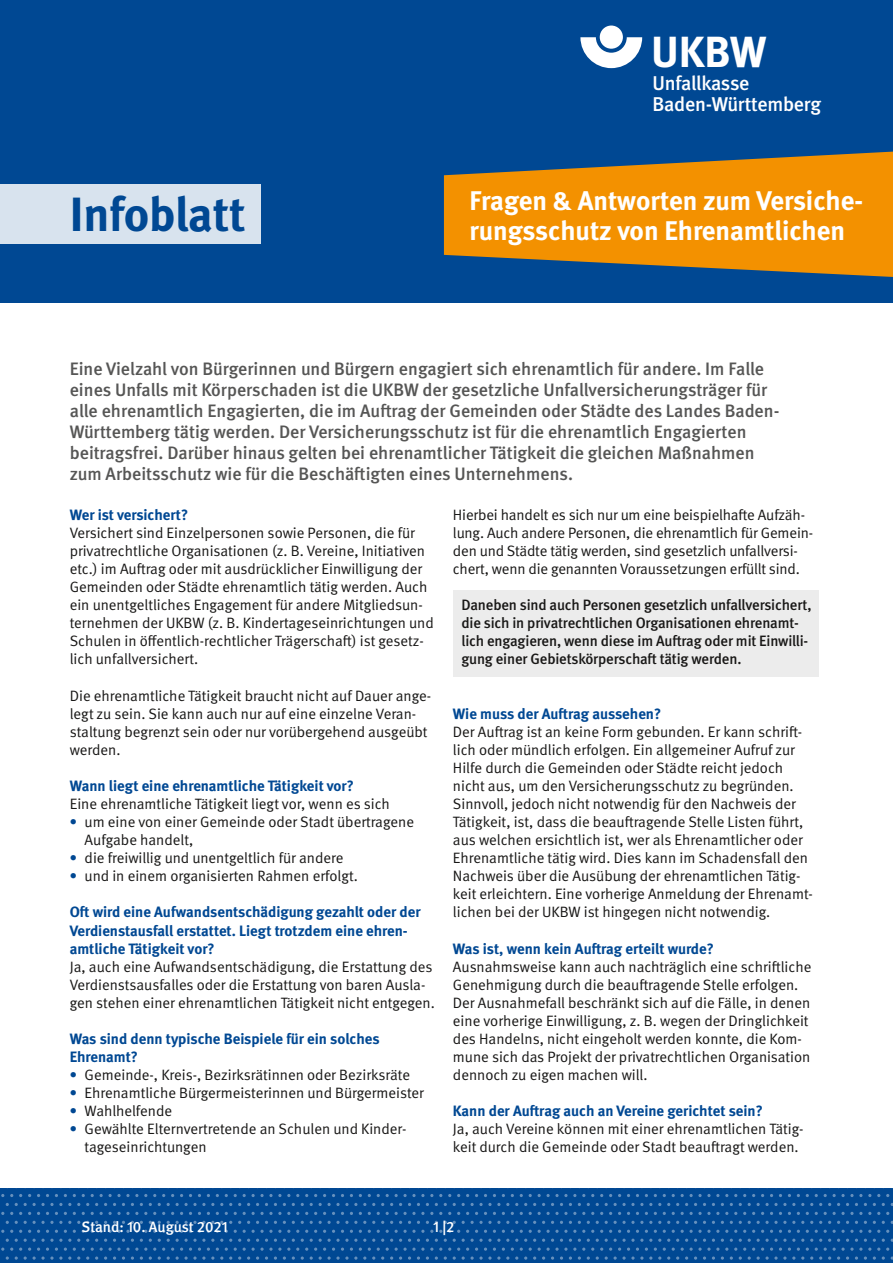
<style>
.page{position:relative;width:893px;height:1263px;background:#fff}
.page>*{position:absolute;margin:0;border:0;box-sizing:border-box;transform-origin:0 0}
._32pt_Überschrift{font:700 48px "DGUV Meta";color:#004893}
.t1{font:700 43.5px "DGUV Meta";color:#fff}
.t2{font:700 27px/30px "DGUV Meta";color:#fff}
.t3{font:500 19.95px "DGUV Meta";letter-spacing:-.015em;color:#fff}
._12pt_Anleser{font:500 18px/21px "DGUV Meta";color:#565655}
.Fließtext_ohne{font:15px/18px "DGUV Meta";color:#181716}
.Fließtext{font:15px/18px "DGUV Meta";letter-spacing:-.005em;color:#181716}
.Zwischenüberschrift{font:700 15px/18px "DGUV Meta";color:#004893}
.Fließtext_bulletpoin{font:15px/18px "DGUV Meta";color:#181716}
.Fließtext_ohne-2{font:500 15px/18px "DGUV Meta";letter-spacing:-.01em;color:#181716}
.Fließtext-2{font:500 15px "DGUV Meta";color:#fff}
.s1{font-weight:700;color:#004893}
</style>
<div class="page">
<div style="left:0;top:1188px;width:893px;height:75px;background:#004893"></div>
<svg style="left:243px;top:1194px;width:38px;height:3px"></svg>
<svg style="left:386px;top:1194px;width:47px;height:3px"></svg>
<svg style="left:538px;top:1194px;width:38px;height:3px"></svg>
<svg style="left:681px;top:1194px;width:38px;height:3px"></svg>
<svg style="left:824px;top:1194px;width:38px;height:3px"></svg>
<svg style="left:243px;top:1212px;width:38px;height:3px"></svg>
<svg style="left:386px;top:1212px;width:47px;height:3px"></svg>
<svg style="left:538px;top:1212px;width:38px;height:3px"></svg>
<svg style="left:681px;top:1212px;width:38px;height:3px"></svg>
<svg style="left:824px;top:1212px;width:38px;height:3px"></svg>
<svg style="left:176px;top:1203px;width:38px;height:3px"></svg>
<svg style="left:319px;top:1203px;width:38px;height:3px"></svg>
<svg style="left:462px;top:1203px;width:38px;height:3px"></svg>
<svg style="left:605px;top:1203px;width:38px;height:3px"></svg>
<svg style="left:748px;top:1203px;width:38px;height:3px"></svg>
<svg style="left:176px;top:1221px;width:38px;height:3px"></svg>
<svg style="left:319px;top:1221px;width:38px;height:3px"></svg>
<svg style="left:462px;top:1221px;width:38px;height:3px"></svg>
<svg style="left:605px;top:1221px;width:38px;height:3px"></svg>
<svg style="left:748px;top:1221px;width:38px;height:3px"></svg>
<svg style="left:171px;top:1230px;width:186px;height:30px"></svg>
<svg style="left:359px;top:1230px;width:173px;height:30px"></svg>
<svg style="left:533px;top:1230px;width:186px;height:30px"></svg>
<svg style="left:721px;top:1230px;width:168px;height:30px"></svg>
<svg style="left:100px;top:1194px;width:38px;height:3px"></svg>
<svg style="left:100px;top:1212px;width:38px;height:3px"></svg>
<svg style="left:33px;top:1203px;width:38px;height:3px"></svg>
<svg style="left:33px;top:1221px;width:38px;height:3px"></svg>
<svg style="left:1px;top:1230px;width:169px;height:30px"></svg>
<div style="left:0;top:0;width:893px;height:303px;background:#004893"></div>
<div style="left:600px;top:26px;width:23px;height:23px;background:#fff;border-radius:50%"></div>
<svg style="left:580px;top:37px;width:62px;height:31px"></svg>
<svg style="left:444px;top:152px;width:449px;height:125px;fill:#f39100"></svg>
<div style="left:0;top:184px;width:261px;height:60px;background:#d8e3ee"></div>
<div style="left:453px;top:590px;width:365px;height:87px;background:#ececec"></div>
<p class="t1" style="left:651px;top:26px;width:117px">UKBW</p>
<p class="_32pt_Überschrift" style="left:70px;top:185px;width:177px">Infoblatt</p>
<p class="t3" style="left:652px;top:71px;width:99px">Unfallkasse</p>
<p class="t3" style="left:652px;top:92px;width:170px">Baden-Württemberg</p>
<p class="t2" style="left:469px;top:186px;width:395px">Fragen &amp; Antworten zum Versiche&shy;rungsschutz von Ehrenamtlichen</p>
<p class="_12pt_Anleser" style="left:70px;top:359px;width:711px">Eine Vielzahl von Bürgerinnen und Bürgern engagiert sich ehrenamtlich für andere. Im Falle eines Unfalls mit Körperschaden ist die UKBW der gesetzliche Unfallversicherungsträger für alle ehrenamtlich Engagierten, die im Auftrag der Gemeinden oder Städte des Landes Baden-Württemberg tätig werden. Der Versicherungsschutz ist für die ehrenamtlich Engagierten beitragsfrei. Darüber hinaus gelten bei ehrenamtlicher Tätigkeit die gleichen Maßnahmen zum Arbeitsschutz wie für die Beschäftigten eines Unternehmens.</p>
<p class="Zwischenüberschrift" style="left:70px;top:506px;width:120px">Wer ist versichert?</p>
<p class="Fließtext" style="left:70px;top:524px;width:366px">Versichert sind Einzelpersonen sowie Personen, die für privatrechtliche Organisationen (z. B. Vereine, Initiativen etc.) im Auftrag oder mit ausdrücklicher Einwilligung der Gemeinden oder Städte ehrenamtlich tätig werden. Auch ein unentgeltliches Engagement für andere Mitgliedsun&shy;ternehmen der UKBW (z. B. Kindertageseinrichtungen und Schulen in öffentlich-rechtlicher Trägerschaft) ist gesetz&shy;lich unfallversichert.</p>
<p class="Fließtext_ohne" style="left:70px;top:687px;width:363px">Die ehrenamtliche Tätigkeit braucht nicht auf Dauer ange&shy;legt zu sein. Sie kann auch nur auf eine einzelne Veran&shy;staltung begrenzt sein oder nur vorübergehend ausgeübt werden.</p>
<p class="Zwischenüberschrift" style="left:70px;top:777px;width:286px">Wann liegt eine ehrenamtliche Tätigkeit vor?</p>
<p class="Fließtext_ohne" style="left:70px;top:795px;width:322px">Eine ehrenamtliche Tätigkeit liegt vor, wenn es sich</p>
<p class="Fließtext_bulletpoin" style="left:85px;top:813px;width:331px;text-indent:-15px"><span class="s1">•</span> um eine von einer Gemeinde oder Stadt übertragene<br>Aufgabe handelt,</p>
<p class="Fließtext_bulletpoin" style="left:70px;top:849px;width:275px"><span class="s1">•</span> die freiwillig und unentgeltlich für andere</p>
<p class="Fließtext_bulletpoin" style="left:70px;top:867px;width:290px"><span class="s1">•</span> und in einem organisierten Rahmen erfolgt.</p>
<p class="Zwischenüberschrift" style="left:70px;top:904px;width:352px">Oft wird eine Aufwandsentschädigung gezahlt oder der<br>Verdienstausfall erstattet. Liegt trotzdem eine ehren&shy;amtliche Tätigkeit vor?</p>
<p class="Fließtext_ohne" style="left:70px;top:958px;width:367px">Ja, auch eine Aufwandsentschädigung, die Erstattung des<br>Verdienstsausfalles oder die Erstattung von baren Ausla&shy;gen stehen einer ehrenamtlichen Tätigkeit nicht entgegen.</p>
<p class="Zwischenüberschrift" style="left:70px;top:1030px;width:311px">Was sind denn typische Beispiele für ein solches<br>Ehrenamt?</p>
<p class="Fließtext_bulletpoin" style="left:70px;top:1066px;width:342px"><span class="s1">•</span> Gemeinde-, Kreis-, Bezirksrätinnen oder Bezirksräte</p>
<p class="Fließtext_bulletpoin" style="left:70px;top:1084px;width:356px"><span class="s1">•</span> Ehrenamtliche Bürgermeisterinnen und Bürgermeister</p>
<p class="Fließtext_bulletpoin" style="left:70px;top:1102px;width:104px"><span class="s1">•</span> Wahlhelfende</p>
<p class="Fließtext_bulletpoin" style="left:85px;top:1120px;width:322px;text-indent:-15px"><span class="s1">•</span> Gewählte Elternvertretende an Schulen und Kinder&shy;tageseinrichtungen</p>
<p class="Fließtext" style="left:453px;top:506px;width:362px">Hierbei handelt es sich nur um eine beispielhafte Aufzäh&shy;lung. Auch andere Personen, die ehrenamtlich für Gemein&shy;den und Städte tätig werden, sind gesetzlich unfallversi&shy;chert, wenn die genannten Voraussetzungen erfüllt sind.</p>
<p class="Fließtext_ohne-2" style="left:461px;top:596px;width:352px">Daneben sind auch Personen gesetzlich unfallversichert, die sich in privatrechtlichen Organisationen ehrenamt&shy;lich engagieren, wenn diese im Auftrag oder mit Einwilli&shy;gung einer Gebietskörperschaft tätig werden.</p>
<p class="Zwischenüberschrift" style="left:453px;top:705px;width:210px">Wie muss der Auftrag aussehen?</p>
<p class="Fließtext_ohne" style="left:453px;top:723px;width:361px">Der Auftrag ist an keine Form gebunden. Er kann schrift&shy;lich oder mündlich erfolgen. Ein allgemeiner Aufruf zur Hilfe durch die Gemeinden oder Städte reicht jedoch nicht aus, um den Versicherungsschutz zu begründen.<br>Sinnvoll, jedoch nicht notwendig für den Nachweis der Tätigkeit, ist, dass die beauftragende Stelle Listen führt, aus welchen ersichtlich ist, wer als Ehrenamtlicher oder Ehrenamtliche tätig wird. Dies kann im Schadensfall den Nachweis über die Ausübung der ehrenamtlichen Tätig&shy;keit erleichtern. Eine vorherige Anmeldung der Ehrenamt&shy;lichen bei der UKBW ist hingegen nicht notwendig.</p>
<p class="Zwischenüberschrift" style="left:453px;top:940px;width:262px">Was ist, wenn kein Auftrag erteilt wurde?</p>
<p class="Fließtext_ohne" style="left:453px;top:958px;width:360px">Ausnahmsweise kann auch nachträglich eine schriftliche Genehmigung durch die beauftragende Stelle erfolgen.<br>Der Ausnahmefall beschränkt sich auf die Fälle, in denen eine vorherige Einwilligung, z. B. wegen der Dringlichkeit des Handelns, nicht eingeholt werden konnte, die Kom&shy;mune sich das Projekt der privatrechtlichen Organisation dennoch zu eigen machen will.</p>
<p class="Zwischenüberschrift" style="left:453px;top:1102px;width:311px">Kann der Auftrag auch an Vereine gerichtet sein?</p>
<p class="Fließtext_ohne" style="left:453px;top:1120px;width:352px">Ja, auch Vereine können mit einer ehrenamtlichen Tätig&shy;keit durch die Gemeinde oder Stadt beauftragt werden.</p>
<p class="Fließtext-2" style="left:82px;top:1218px;width:147px">Stand: 10. August 2021</p>
<p class="Fließtext-2" style="left:433px;top:1218px;width:23px">1 |2</p>
</div>
